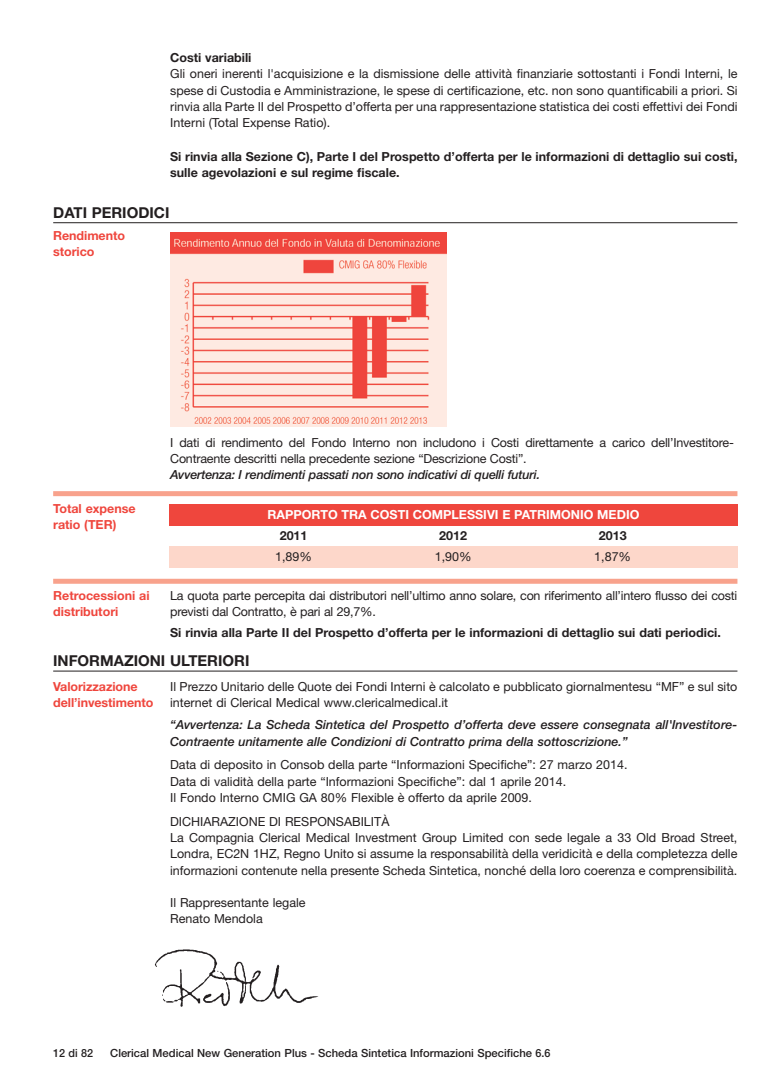
<style>
.page{position:relative;width:780px;height:1081px;background:#fff}
.page>*{position:absolute;margin:0;border:0;box-sizing:border-box;transform-origin:0 0}
.t1{font:700 15px "Helvetica Neue LT";color:#231f20}
.t2{font:12.5px/16.2px "Helvetica Neue LT";color:#231f20}
.t3{font:700 12.5px/16.2px "Helvetica Neue LT";color:#231f20}
.t4{font:italic 500 12.5px/16.2px "Helvetica Neue";color:#231f20}
.t5{font:700 12.5px/16.2px "Helvetica Neue LT";letter-spacing:-.005em;color:#ef463d}
.t6{font:700 12.5px "Helvetica Neue LT";color:#fff}
.t7{font:500 11.25px "Helvetica Neue LT";color:#231f20}
.t8{font:500 11.25px "Helvetica Neue LT";color:#231f20;scale:.96 1}
</style>
<div class="page">
<hr style="left:53px;top:671px;width:684px;height:1px;background:#231f20">
<img style="left:154px;top:949px;width:165px;height:58px">
<div style="left:53px;top:491px;width:684px;height:5px;background:#f8a28c"></div>
<div style="left:53px;top:579px;width:684px;height:5px;background:#f8a28c"></div>
<img style="left:170px;top:232px;width:277px;height:195px">
<div style="left:169px;top:504px;width:568px;height:21px;background:#ef463d"></div>
<div style="left:169px;top:547px;width:568px;height:21px;background:#fdd7ca"></div>
<hr style="left:53px;top:222px;width:684px;height:1px;background:#231f20">
<p class="t3" style="left:170px;top:51px;width:83px">Costi variabili</p>
<p class="t2" style="left:170px;top:67px;width:569px;text-align:justify">Gli oneri inerenti l'acquisizione e la dismissione delle attività finanziarie sottostanti i Fondi Interni, le spese di Custodia e Amministrazione, le spese di certificazione, etc. non sono quantificabili a priori. Si rinvia alla Parte II del Prospetto d’offerta per una rappresentazione statistica dei costi effettivi dei Fondi Interni (Total Expense Ratio).</p>
<p class="t3" style="left:170px;top:149px;width:569px">Si rinvia alla Sezione C), Parte I del Prospetto d’offerta per le informazioni di dettaglio sui costi, sulle agevolazioni e sul regime fiscale.</p>
<p class="t1" style="left:53px;top:207px;width:118px">DATI PERIODICI</p>
<p class="t5" style="left:53px;top:228px;width:73px">Rendimento storico</p>
<p class="t5" style="left:53px;top:502px;width:84px">Total expense ratio (TER)</p>
<p class="t5" style="left:53px;top:588px;width:98px">Retrocessioni ai distributori</p>
<p class="t2" style="left:170px;top:435px;width:565px">I dati di rendimento del Fondo Interno non includono i Costi direttamente a carico dell’Investitore-<br>Contraente descritti nella precedente sezione “Descrizione Costi”.</p>
<p class="t4" style="left:170px;top:468px;width:371px">Avvertenza: I rendimenti passati non sono indicativi di quelli futuri.</p>
<p class="t6" style="left:267px;top:509px;width:373px">RAPPORTO TRA COSTI COMPLESSIVI E PATRIMONIO MEDIO</p>
<p class="t3" style="left:280px;top:528px;width:29px">2011</p>
<p class="t3" style="left:439px;top:528px;width:29px">2012</p>
<p class="t3" style="left:598px;top:528px;width:29px">2013</p>
<p class="t2" style="left:275px;top:550px;width:38px">1,89%</p>
<p class="t2" style="left:435px;top:550px;width:38px">1,90%</p>
<p class="t2" style="left:594px;top:550px;width:38px">1,87%</p>
<p class="t2" style="left:170px;top:589px;width:568px">La quota parte percepita dai distributori nell’ultimo anno solare, con riferimento all’intero flusso dei costi previsti dal Contratto, è pari al 29,7%.</p>
<p class="t3" style="left:170px;top:626px;width:552px">Si rinvia alla Parte II del Prospetto d’offerta per le informazioni di dettaglio sui dati periodici.</p>
<p class="t1" style="left:53px;top:655px;width:198px">INFORMAZIONI ULTERIORI</p>
<p class="t5" style="left:53px;top:679px;width:102px">Valorizzazione dell’investimento</p>
<p class="t2" style="left:170px;top:679px;width:568px">Il Prezzo Unitario delle Quote dei Fondi Interni è calcolato e pubblicato giornalmentesu “MF” e sul sito internet di Clerical Medical www.clericalmedical.it</p>
<p class="t4" style="left:170px;top:718px;width:568px">“Avvertenza: La Scheda Sintetica del Prospetto d’offerta deve essere consegnata all'Investitore-<br>Contraente unitamente alle Condizioni di Contratto prima della sottoscrizione.”</p>
<p class="t2" style="left:170px;top:758px;width:459px">Data di deposito in Consob della parte “Informazioni Specifiche”: 27 marzo 2014.<br>Data di validità della parte “Informazioni Specifiche”: dal 1 aprile 2014.<br>Il Fondo Interno CMIG GA 80% Flexible è offerto da aprile 2009.</p>
<p class="t2" style="left:170px;top:814px;width:568px">DICHIARAZIONE DI RESPONSABILITÀ<br>La Compagnia Clerical Medical Investment Group Limited con sede legale a 33 Old Broad Street, Londra, EC2N 1HZ, Regno Unito si assume la responsabilità della veridicità e della completezza delle informazioni contenute nella presente Scheda Sintetica, nonché della loro coerenza e comprensibilità.</p>
<p class="t2" style="left:170px;top:895px;width:137px">Il Rappresentante legale<br>Renato Mendola</p>
<p class="t8" style="left:53px;top:1049px;width:43px">12 di 82</p>
<p class="t7" style="left:110px;top:1049px;width:442px">Clerical Medical New Generation Plus - Scheda Sintetica Informazioni Specifiche 6.6</p>
</div>
